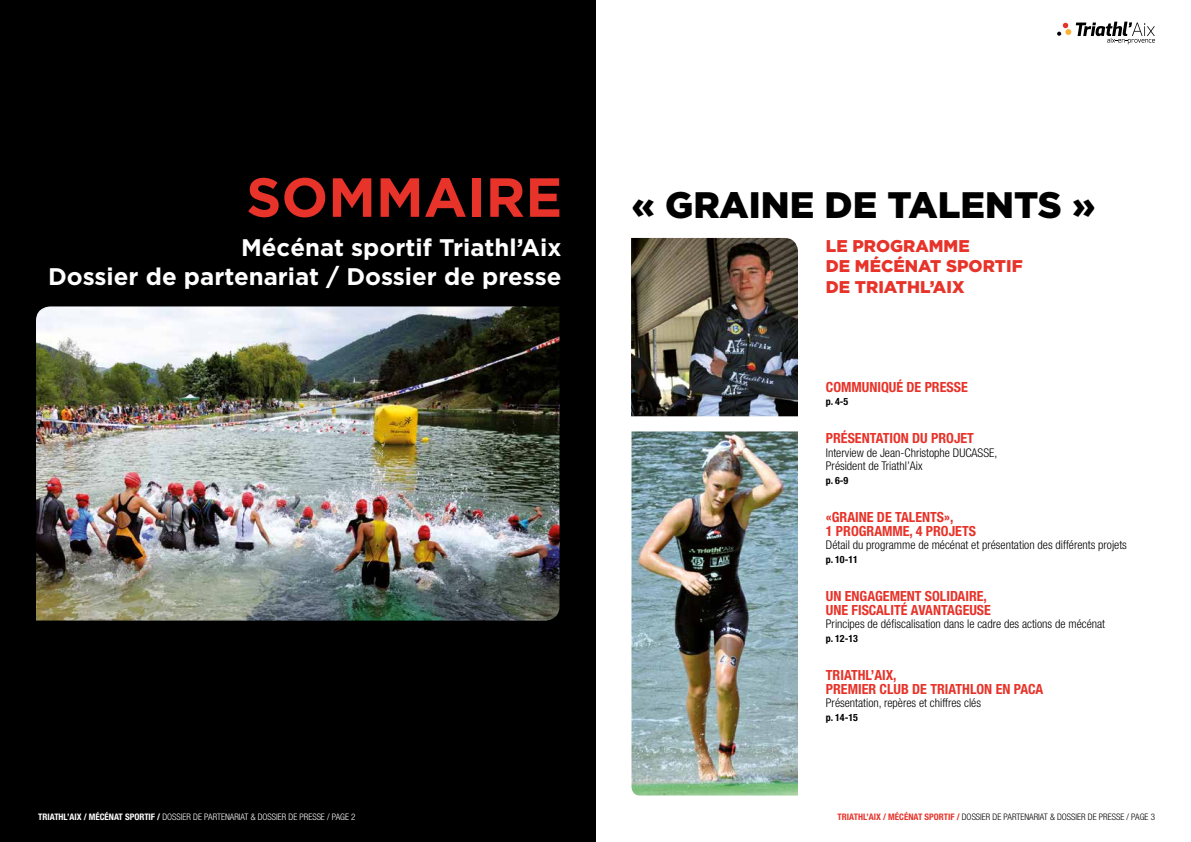
<style>
.page{position:relative;width:1191px;height:842px;background:#fff}
.page>*{position:absolute;margin:0;border:0;box-sizing:border-box;transform-origin:0 0}
.t1{font:700 55px "Gotham";color:#e7332a}
.t2{font:900 36.8px "Gotham";color:#000}
.t3{font:700 24px/28.8px "Gotham";color:#fff;text-align:right}
.t4{font:900 17px/20.4px "Gotham";color:#e7332a}
.t5{font:700 condensed 14px/13.5px "Helvetica Neue";color:#e7332a}
.t6{font:300 condensed 12px/13.5px "Helvetica Neue";color:#000}
.t7{font:700 condensed 10px "Helvetica Neue";color:#000}
.t8{font:300 condensed 9px "Helvetica Neue";color:#000}
.t9{font:300 condensed 9px "Helvetica Neue";color:#fff}
.s1{font-weight:700}
.s2{font-weight:700;color:#e7332a}
</style>
<div class="page">
<div style="left:0;top:0;width:595px;height:842px;background:#000"></div>
<img style="left:631px;top:431px;width:167px;height:364px">
<img style="left:631px;top:238px;width:167px;height:178px">
<img style="left:36px;top:306px;width:523px;height:315px">
<svg style="left:1057px;top:22px;width:98px;height:22px"></svg>
<h1 class="t1" style="left:246px;top:166px;width:317px">SOMMAIRE</h1>
<h3 class="t3" style="left:48px;top:233px;width:515px">Mécénat sportif Triathl’Aix<br>Dossier de partenariat / Dossier de presse</h3>
<p class="t9" style="left:38px;top:812px;width:319px"><span class="s1">TRIATHL’AIX / MÉCÉNAT SPORTIF /</span> DOSSIER DE PARTENARIAT &amp; DOSSIER DE PRESSE / PAGE 2</p>
<h2 class="t2" style="left:632px;top:184px;width:465px">« GRAINE DE TALENTS »</h2>
<h3 class="t4" style="left:826px;top:235px;width:198px">LE PROGRAMME<br>DE MÉCÉNAT SPORTIF<br>DE TRIATHL’AIX</h3>
<p class="t5" style="left:826px;top:380px;width:143px">COMMUNIQUÉ DE PRESSE</p>
<p class="t7" style="left:826px;top:395px;width:24px">p. 4-5</p>
<p class="t5" style="left:826px;top:431px;width:149px">PRÉSENTATION DU PROJET</p>
<p class="t6" style="left:826px;top:446px;width:173px">Interview de Jean-Christophe DUCASSE,<br>Président de Triathl’Aix</p>
<p class="t7" style="left:826px;top:474px;width:24px">p. 6-9</p>
<p class="t5" style="left:826px;top:510px;width:152px">«GRAINE DE TALENTS»,<br>1 PROGRAMME, 4 PROJETS</p>
<p class="t6" style="left:826px;top:538px;width:302px">Détail du programme de mécénat et présentation des différents projets</p>
<p class="t7" style="left:826px;top:553px;width:34px">p. 10-11</p>
<p class="t5" style="left:826px;top:589px;width:166px">UN ENGAGEMENT SOLIDAIRE,<br>UNE FISCALITÉ AVANTAGEUSE</p>
<p class="t6" style="left:826px;top:617px;width:281px">Principes de défiscalisation dans le cadre des actions de mécénat</p>
<p class="t7" style="left:826px;top:632px;width:34px">p. 12-13</p>
<p class="t5" style="left:826px;top:668px;width:219px">TRIATHL’AIX,<br>PREMIER CLUB DE TRIATHLON EN PACA</p>
<p class="t6" style="left:826px;top:696px;width:157px">Présentation, repères et chiffres clés</p>
<p class="t7" style="left:826px;top:711px;width:34px">p. 14-15</p>
<p class="t8" style="left:837px;top:812px;width:319px"><span class="s2">TRIATHL’AIX / MÉCÉNAT SPORTIF /</span> DOSSIER DE PARTENARIAT &amp; DOSSIER DE PRESSE / PAGE 3</p>
</div>
